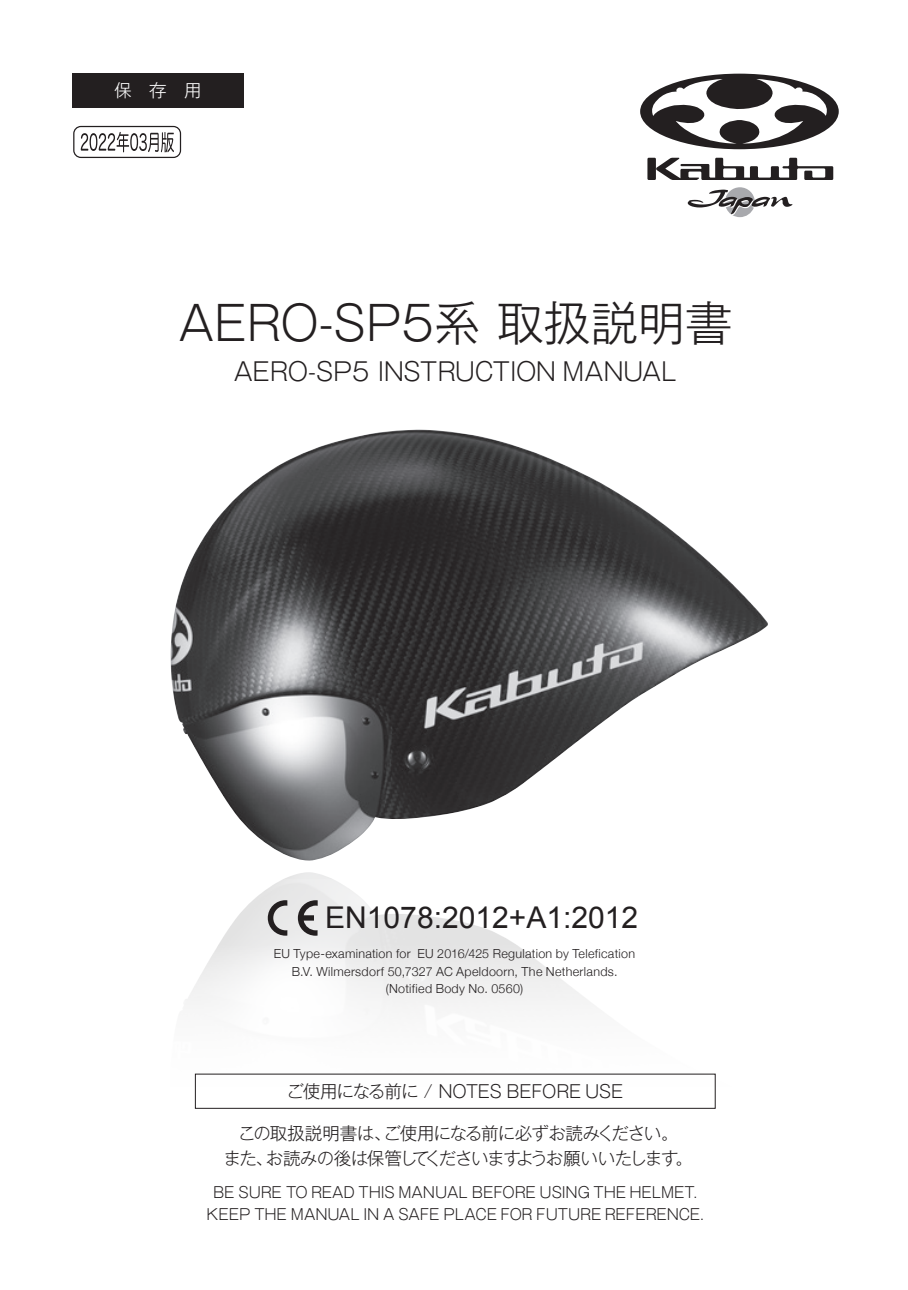
<style>
.page{position:relative;width:908px;height:1290px;background:#fff}
.page>*{position:absolute;margin:0;border:0;box-sizing:border-box;transform-origin:0 0}
.t1{font:300 47px "Gothic MB101 Pro";color:#231f20}
.t2{font:30px "Arial";color:#231f20}
.t3{font:300 25px "Gothic MB101 Pro";letter-spacing:-.01em;color:#231f20}
.t4{font:300 17.5px/25px "Gothic MB101 Pro";letter-spacing:-.07em;color:#231f20;text-align:center}
.t5{font:300 17.5px "Gothic MB101 Pro";letter-spacing:-.02em;color:#231f20}
.t6{font:300 17.5px "Gothic MB101 Pro";color:#fff}
.t7{font:300 15px/22.5px "Gothic MB101 Pro";color:#231f20;text-align:center}
.t8{font:300 12.5px/17.5px "Helvetica Neue";letter-spacing:.025em;color:#231f20;text-align:center}
</style>
<div class="page">
<img style="left:170px;top:430px;width:598px;height:431px">
<svg style="left:185px;top:879px;width:531px;height:230px"></svg>
<div style="left:195px;top:1074px;width:520px;height:35px;border:1px solid #231f20"></div>
<div style="left:72px;top:73px;width:171px;height:34px;background:#231f20"></div>
<svg style="left:687px;top:187px;width:105px;height:30px"></svg>
<svg style="left:647px;top:158px;width:185px;height:22px"></svg>
<svg style="left:640px;top:74px;width:198px;height:75px"></svg>
<svg style="left:298px;top:900px;width:19px;height:36px"></svg>
<svg style="left:268px;top:900px;width:19px;height:35px"></svg>
<div style="left:73px;top:126px;width:108px;height:32px;border:1px solid #231f20;border-radius:7px"></div>
<svg style="left:81px;top:132px;width:93px;height:20px"></svg>
<h3 class="t6" style="left:114px;top:75px;width:89px">保　存　用</h3>
<h1 class="t1" style="left:178px;top:284px;width:555px">AERO-SP5系 取扱説明書</h1>
<h3 class="t3" style="left:233px;top:350px;width:444px">AERO-SP5 INSTRUCTION MANUAL</h3>
<h2 class="t2" style="left:325px;top:898px;width:314px">EN1078:2012+A1:2012</h2>
<p class="t8" style="left:274px;top:944px;width:362px">EU Type-examination for EU 2016/425 Regulation by Telefication<br>B.V. Wilmersdorf 50,7327 AC Apeldoorn, The Netherlands. (Notified Body No. 0560)</p>
<h3 class="t5" style="left:286px;top:1076px;width:338px">ご使用になる前に / NOTES BEFORE USE</h3>
<h3 class="t4" style="left:223px;top:1118px;width:470px">この取扱説明書は、ご使用になる前に必ずお読みください。<br>また、お読みの後は保管してくださいますようお願いいたします。</h3>
<p class="t7" style="left:206px;top:1178px;width:498px">BE SURE TO READ THIS MANUAL BEFORE USING THE HELMET.<br>KEEP THE MANUAL IN A SAFE PLACE FOR FUTURE REFERENCE.</p>
</div>
